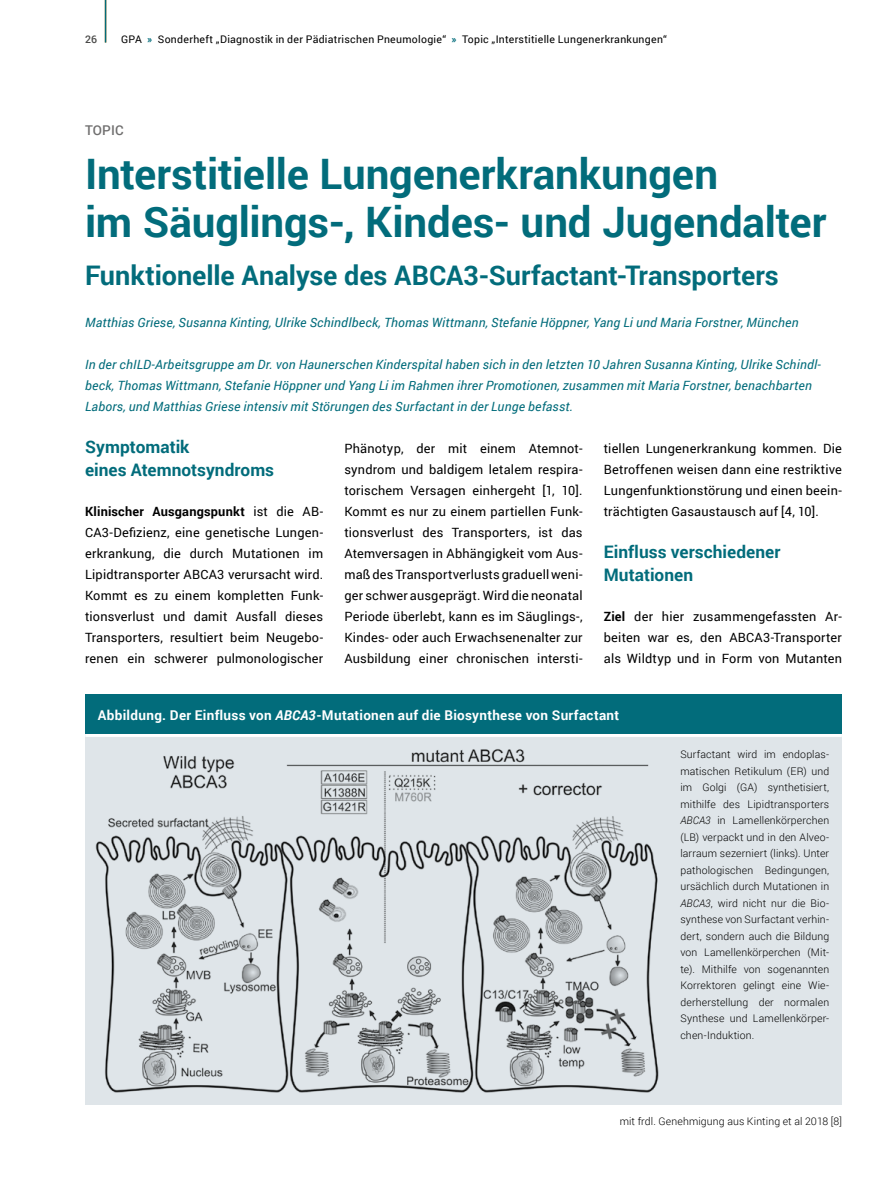
<style>
.page{position:relative;width:893px;height:1191px;background:#fff}
.page>*{position:absolute;margin:0;border:0;box-sizing:border-box;transform-origin:0 0}
.t1{font:700 42px/48px "Roboto";letter-spacing:-.005em;color:#026c7b}
.t2{font:700 27px "Roboto";color:#026c7b}
.t3{font:700 17.25px/22.5px "Roboto";color:#026c7b}
.t4{font:700 13.5px "Roboto";letter-spacing:.02em;color:#fff}
.t5{font:500 13.5px "Roboto";letter-spacing:.005em;color:#706f6f}
.t6{font:12.75px/21px "Roboto";letter-spacing:.015em;color:#000;text-align:justify}
.t7{font:italic 12.75px/21px "Roboto";letter-spacing:.015em;color:#026c7b}
.t8{font:300 10.5px/16.5px "Roboto";letter-spacing:.015em;color:#000;text-align:justify}
.t9{font:10.5px "Roboto";letter-spacing:.03em;color:#000}
.t10{font:500 10.5px "Roboto";color:#4a4a49}
.s1{font-weight:700;color:#026c7b}
.s2{font-weight:700}
.s3{font-style:italic}
</style>
<div class="page">
<hr style="left:105px;top:0;width:1px;height:43px;background:#026c7b">
<div style="left:85px;top:695px;width:757px;height:42px;background:#026c7b"></div>
<hr style="left:85px;top:734px;width:757px;height:3px;background:#fff">
<div style="left:85px;top:737px;width:757px;height:367px;background:#dfe5e9"></div>
<img style="left:95px;top:749px;width:564px;height:344px">
<p class="t10" style="left:85px;top:31px;width:13px">26</p>
<p class="t9" style="left:121px;top:31px;width:547px">GPA <span class="s1">»</span> Sonderheft „Diagnostik in der Pädiatrischen Pneumologie“ <span class="s1">»</span> Topic „Interstitielle Lungenerkrankungen“</p>
<p class="t5" style="left:85px;top:121px;width:40px">TOPIC</p>
<h1 class="t1" style="left:85px;top:148px;width:743px">Interstitielle Lungenerkrankungen<br>im Säuglings-, Kindes- und Jugendalter</h1>
<h2 class="t2" style="left:85px;top:256px;width:695px">Funktionelle Analyse des ABCA3-Surfactant-Transporters</h2>
<p class="t7" style="left:85px;top:312px;width:715px">Matthias Griese, Susanna Kinting, Ulrike Schindlbeck, Thomas Wittmann, Stefanie Höppner, Yang Li und Maria Forstner, München</p>
<p class="t7" style="left:85px;top:354px;width:737px">In der chILD-Arbeitsgruppe am Dr. von Haunerschen Kinderspital haben sich in den letzten 10 Jahren Susanna Kinting, Ulrike Schindl&shy;beck, Thomas Wittmann, Stefanie Höppner und Yang Li im Rahmen ihrer Promotionen, zusammen mit Maria Forstner, benachbarten<br>Labors, und Matthias Griese intensiv mit Störungen des Surfactant in der Lunge befasst.</p>
<h3 class="t3" style="left:85px;top:435px;width:191px">Symptomatik<br>eines Atemnotsyndroms</h3>
<p class="t6" style="left:85px;top:501px;width:240px"><span class="s2">Klinischer Ausgangspunkt</span> ist die AB-CA3-Defizienz, eine genetische Lungen&shy;erkrankung, die durch Mutationen im Lipidtransporter ABCA3 verursacht wird.<br>Kommt es zu einem kompletten Funk&shy;tionsverlust und damit Ausfall dieses Transporters, resultiert beim Neugebo&shy;renen ein schwerer pulmonologischer</p>
<p class="t6" style="left:344px;top:438px;width:240px">Phänotyp, der mit einem Atemnot&shy;syndrom und baldigem letalem respira&shy;torischem Versagen einhergeht [1, 10].<br>Kommt es nur zu einem partiellen Funk&shy;tionsverlust des Transporters, ist das Atemversagen in Abhängigkeit vom Aus&shy;maß des Transportverlusts graduell weni&shy;ger schwer ausgeprägt. Wird die neonatal Periode überlebt, kann es im Säuglings-, Kindes- oder auch Erwachsenenalter zur Ausbildung einer chronischen intersti-</p>
<p class="t6" style="left:604px;top:438px;width:240px">tiellen Lungenerkrankung kommen. Die Betroffenen weisen dann eine restriktive Lungenfunktionstörung und einen beein&shy;trächtigten Gasaustausch auf [4, 10].</p>
<h3 class="t3" style="left:604px;top:540px;width:178px">Einfluss verschiedener<br>Mutationen</h3>
<p class="t6" style="left:604px;top:606px;width:240px"><span class="s2">Ziel</span> der hier zusammengefassten Ar&shy;beiten war es, den ABCA3-Transporter als Wildtyp und in Form von Mutanten</p>
<p class="t4" style="left:98px;top:706px;width:523px">Abbildung. Der Einfluss von <span class="s3">ABCA3</span>-Mutationen auf die Biosynthese von Surfactant</p>
<p class="t8" style="left:680px;top:746px;width:150px">Surfactant wird im endoplas&shy;matischen Retikulum (ER) und im Golgi (GA) synthetisiert, mithilfe des Lipidtransporters <span class="s3">ABCA3</span> in Lamellenkörperchen (LB) verpackt und in den Alveo&shy;larraum sezerniert (links). Unter pathologischen Bedingungen, ursächlich durch Mutationen in <span class="s3">ABCA3</span>, wird nicht nur die Bio&shy;synthese von Surfactant verhin&shy;dert, sondern auch die Bildung von Lamellenkörperchen (Mit&shy;te). Mithilfe von sogenannten Korrektoren gelingt eine Wie&shy;derherstellung der normalen Synthese und Lamellenkörper&shy;chen-Induktion.</p>
<p class="t8" style="left:620px;top:1113px;width:224px">mit frdl. Genehmigung aus Kinting et al 2018 [8]</p>
</div>
